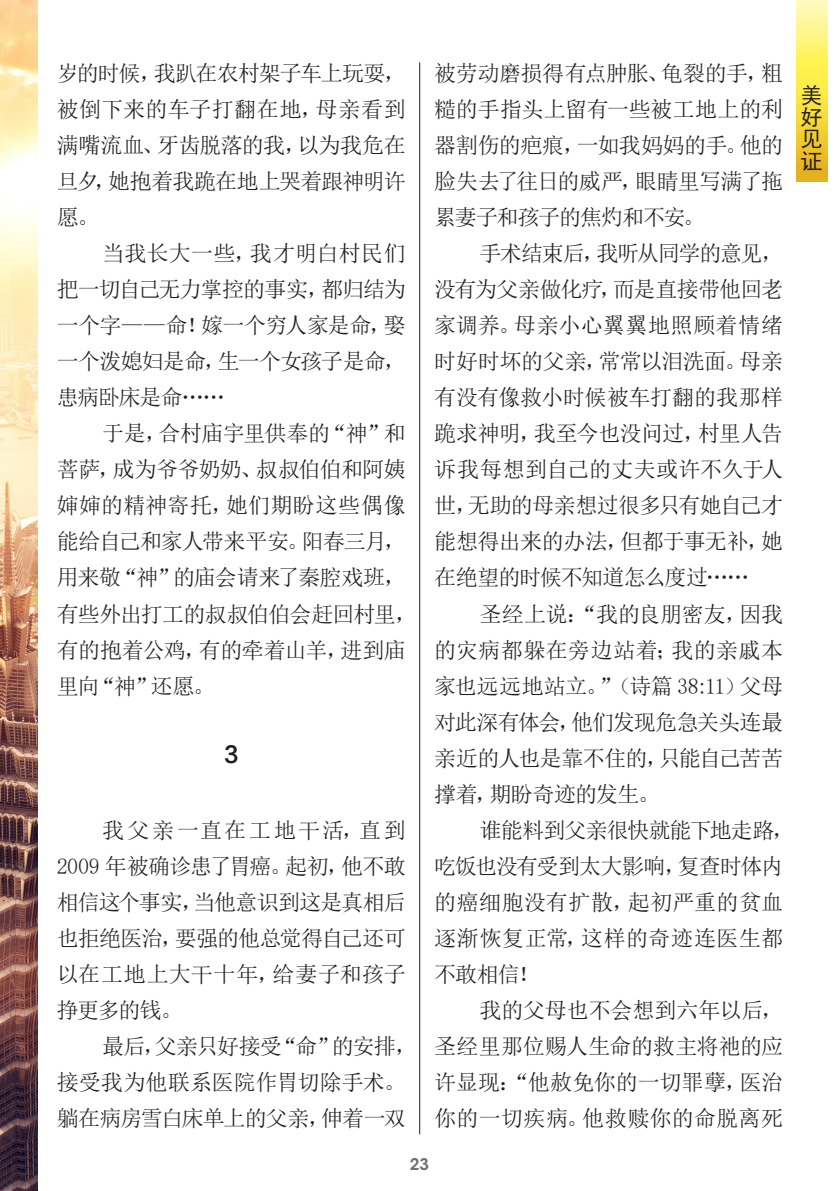
<style>
.page{position:relative;width:840px;height:1191px;background:#fff}
.page>*{position:absolute;margin:0;border:0;box-sizing:border-box;transform-origin:0 0}
.正文{font:22px/36px "Sim Sun";letter-spacing:-.03em;color:#231f20;text-align:justify}
.t1{font:22px/21.6px "Sim Hei";color:#231f20;text-align:justify}
.正文一级标题{font:22px "FZLTZHK GBK1 0";color:#231f20}
.t2{font:600 16px "ITC Avant Garde Std";color:#717275}
</style>
<div class="page">
<svg style="left:796px;top:0;width:30px;height:182px;background:#f7df54"></svg>
<hr style="left:419px;top:62px;width:1px;height:1072px;background:#231f20">
<img style="left:0;top:0;width:37px;height:1191px">
<p class="正文" style="left:57px;top:55px;width:350px">岁的时候，我趴在农村架子车上玩耍，被倒下来的车子打翻在地，母亲看到满嘴流血、牙齿脱落的我，以为我危在旦夕，她抱着我跪在地上哭着跟神明许愿。</p>
<p class="正文" style="left:57px;top:235px;width:350px;text-indent:45px">当我长大一些，我才明白村民们把一切自己无力掌控的事实，都归结为一个字——命！嫁一个穷人家是命，娶一个泼媳妇是命，生一个女孩子是命，患病卧床是命……</p>
<p class="正文" style="left:57px;top:415px;width:361px;text-align:left;text-indent:45px">于是，合村庙宇里供奉的“神”和菩萨，成为爷爷奶奶、叔叔伯伯和阿姨婶婶的精神寄托，她们期盼这些偶像能给自己和家人带来平安。阳春三月，用来敬“神”的庙会请来了秦腔戏班，有些外出打工的叔叔伯伯会赶回村里，有的抱着公鸡，有的牵着山羊，进到庙里向“神”还愿。</p>
<p class="正文一级标题" style="left:224px;top:742px;width:16px">3</p>
<p class="正文" style="left:57px;top:811px;width:350px;text-indent:45px">我父亲一直在工地干活，直到2009 年被确诊患了胃癌。起初，他不敢相信这个事实，当他意识到这是真相后也拒绝医治，要强的他总觉得自己还可以在工地上大干十年，给妻子和孩子挣更多的钱。</p>
<p class="正文" style="left:57px;top:1027px;width:361px;text-align:left;text-indent:45px">最后，父亲只好接受“命”的安排，接受我为他联系医院作胃切除手术。躺在病房雪白床单上的父亲，伸着一双</p>
<p class="正文" style="left:434px;top:55px;width:350px">被劳动磨损得有点肿胀、龟裂的手，粗糙的手指头上留有一些被工地上的利器割伤的疤痕，一如我妈妈的手。他的脸失去了往日的威严，眼睛里写满了拖累妻子和孩子的焦灼和不安。</p>
<p class="正文" style="left:434px;top:235px;width:350px;text-indent:45px">手术结束后，我听从同学的意见，没有为父亲做化疗，而是直接带他回老家调养。母亲小心翼翼地照顾着情绪时好时坏的父亲，常常以泪洗面。母亲有没有像救小时候被车打翻的我那样跪求神明，我至今也没问过，村里人告诉我每想到自己的丈夫或许不久于人世，无助的母亲想过很多只有她自己才能想得出来的办法，但都于事无补，她在绝望的时候不知道怎么度过……</p>
<p class="正文" style="left:434px;top:595px;width:350px;text-indent:45px">圣经上说：“我的良朋密友，因我的灾病都躲在旁边站着；我的亲戚本家也远远地站立。”（诗篇 38:11）父母对此深有体会，他们发现危急关头连最亲近的人也是靠不住的，只能自己苦苦撑着，期盼奇迹的发生。</p>
<p class="正文" style="left:434px;top:811px;width:361px;text-align:left;text-indent:45px">谁能料到父亲很快就能下地走路，吃饭也没有受到太大影响，复查时体内的癌细胞没有扩散，起初严重的贫血逐渐恢复正常，这样的奇迹连医生都不敢相信！</p>
<p class="正文" style="left:434px;top:991px;width:350px;text-indent:45px">我的父母也不会想到六年以后，圣经里那位赐人生命的救主将祂的应许显现：“他赦免你的一切罪孽，医治你的一切疾病。他救赎你的命脱离死</p>
<p class="t2" style="left:409px;top:1154px;width:21px">23</p>
<p class="t1" style="left:800px;top:84px;width:23px">美好见</p>
<p class="t1" style="left:800px;top:150px;width:23px">证</p>
</div>
